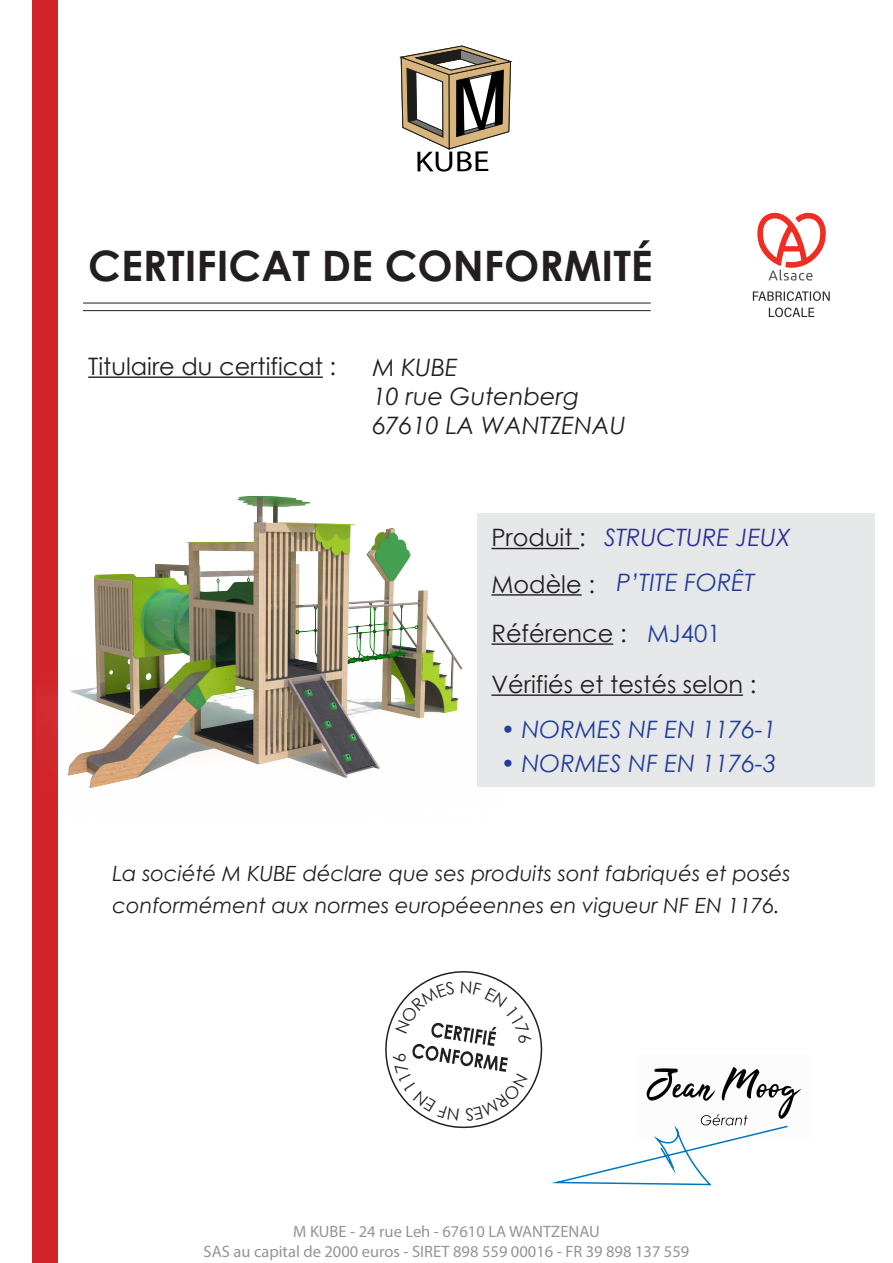
<style>
.page{position:relative;width:893px;height:1263px;background:#fff}
.page>*{position:absolute;margin:0;border:0;box-sizing:border-box;transform-origin:0 0}
.t1{font:700 42px "Century Gothic";color:#231f20}
.t2{font:24px/45.2px "Century Gothic";color:#231f20}
.t3{font:italic 24px/28.8px "Century Gothic";color:#231f20}
.t4{font:italic 24px "Century Gothic";color:#223f99}
.t5{font:italic 21px/31.5px "Century Gothic";color:#231f20}
.t6{font:16.5px/19.8px "Myriad Pro";color:#939598;text-align:center}
.s1{font-style:italic;color:#2e3092}
.s2{font-style:italic;color:#223f99}
.s3{color:#223f99}
</style>
<div class="page">
<div style="left:478px;top:513px;width:397px;height:273px;background:#e6e7e9"></div>
<div style="left:32px;top:0;width:26px;height:1263px;background:#d1232a"></div>
<svg style="left:401px;top:46px;width:110px;height:126px"></svg>
<hr style="left:88px;top:376px;width:235px;height:2px;background:#231f20">
<hr style="left:491px;top:548px;width:88px;height:1px;background:#231f20">
<hr style="left:491px;top:594px;width:91px;height:2px;background:#231f20">
<hr style="left:491px;top:694px;width:252px;height:2px;background:#231f20">
<hr style="left:83px;top:303px;width:568px;height:1px;background:#231f20">
<hr style="left:83px;top:310px;width:568px;height:1px;background:#231f20">
<img style="left:789px;top:1086px;width:12px;height:25px">
<hr style="left:491px;top:643px;width:122px;height:2px;background:#231f20">
<svg style="left:757px;top:213px;width:69px;height:68px"></svg>
<svg style="left:753px;top:291px;width:77px;height:10px"></svg>
<svg style="left:769px;top:308px;width:45px;height:9px"></svg>
<img style="left:57px;top:496px;width:452px;height:292px">
<svg style="left:385px;top:971px;width:404px;height:215px"></svg>
<h1 class="t1" style="left:88px;top:234px;width:566px">CERTIFICAT DE CONFORMITÉ</h1>
<p class="t2" style="left:88px;top:343px;width:249px">Titulaire du certificat :</p>
<p class="t3" style="left:373px;top:353px;width:255px">M KUBE<br>10 rue Gutenberg<br>67610 LA WANTZENAU</p>
<p class="t2" style="left:491px;top:515px;width:301px">Produit : <span class="s1">STRUCTURE JEUX<br></span>Modèle : <span class="s2">P’TITE FORÊT</span></p>
<p class="t2" style="left:491px;top:610px;width:231px">Référence : <span class="s3">MJ401</span></p>
<p class="t2" style="left:491px;top:661px;width:266px">Vérifiés et testés selon :</p>
<p class="t4" style="left:501px;top:713px;width:277px">• NORMES NF EN 1176-1</p>
<p class="t4" style="left:501px;top:747px;width:277px">• NORMES NF EN 1176-3</p>
<p class="t5" style="left:112px;top:857px;width:680px">La société M KUBE déclare que ses produits sont fabriqués et posés conformément aux normes européeennes en vigueur NF EN 1176.</p>
<p class="t6" style="left:204px;top:1222px;width:487px">M KUBE - 24 rue Leh - 67610 LA WANTZENAU<br>SAS au capital de 2000 euros - SIRET 898 559 00016 - FR 39 898 137 559</p>
</div>
